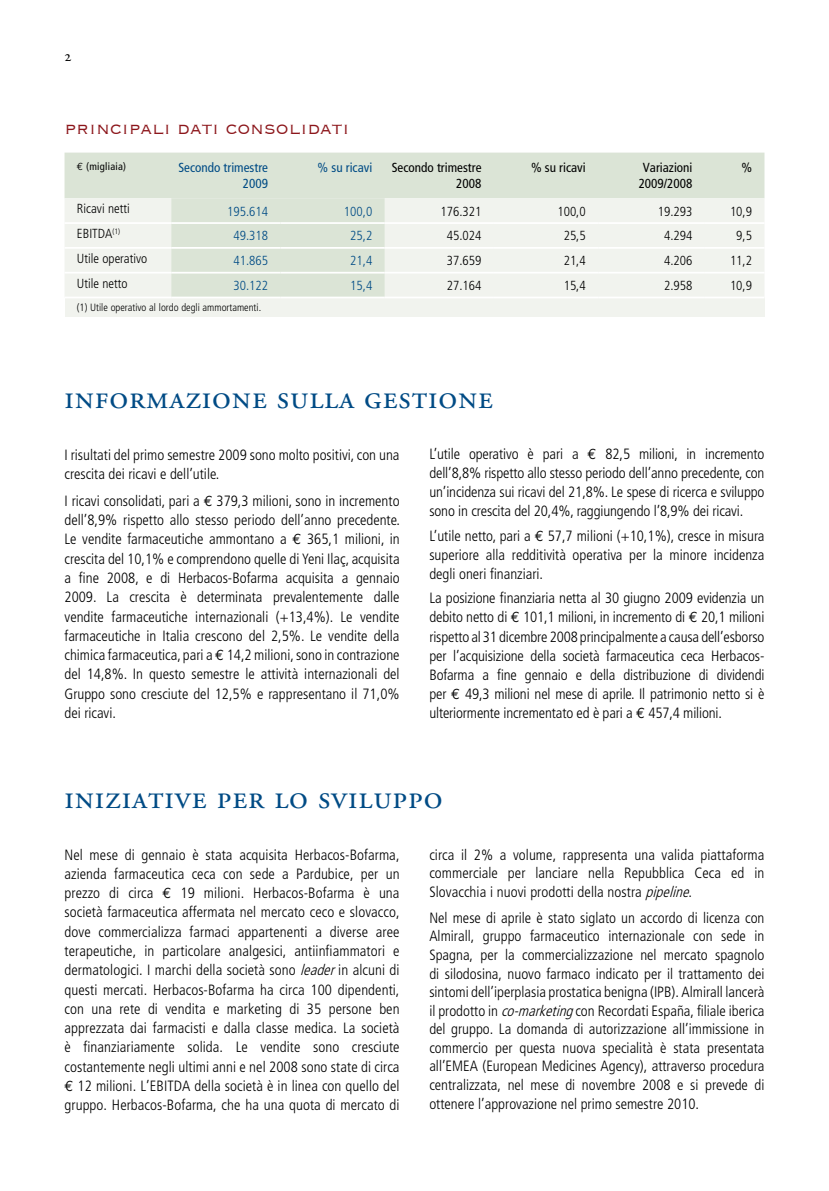
<style>
.page{position:relative;width:829px;height:1191px;background:#fff}
.page>*{position:absolute;margin:0;border:0;box-sizing:border-box;transform-origin:0 0}
.t1{font:33.25px "Adobe Garamond Regular SC";letter-spacing:.025em;color:#004b85}
.t2{font:300 21px "Copperplate";color:#8c161b}
.t3{font:300 condensed 14.88px/19.2px "Frutiger";color:#000;text-align:justify}
.t4{font:300 condensed 13.12px "Frutiger";color:#000}
.t5{font:condensed 13.12px/15.8px "Frutiger";color:#000;text-align:right}
.t6{font:300 condensed 13.12px "Frutiger";color:#004b85}
.t7{font:condensed 13.12px/15.8px "Frutiger";color:#004b85;text-align:right}
.t8{font:300 condensed 10.5px "Frutiger";color:#000}
.t9{font:condensed 10.5px "Frutiger";letter-spacing:.025em;color:#000}
.s1{font-family:"Euro Mono";font-stretch:normal}
.s2{font-family:"Euro Mono";font-weight:400;font-stretch:normal}
.s3{font-style:italic}
</style>
<div class="page">
<svg style="left:64px;top:153px;width:700px;height:144px;background:#e5ebe1"></svg>
<div style="left:64px;top:297px;width:700px;height:20px;background:#f1f3ee"></div>
<hr style="left:64px;top:222px;width:107px;height:2px;background:#fff">
<hr style="left:171px;top:222px;width:109px;height:2px;background:#fff">
<hr style="left:280px;top:222px;width:104px;height:2px;background:#fff">
<hr style="left:384px;top:222px;width:110px;height:2px;background:#fff">
<hr style="left:494px;top:222px;width:104px;height:2px;background:#fff">
<hr style="left:598px;top:222px;width:106px;height:2px;background:#fff">
<hr style="left:704px;top:222px;width:60px;height:2px;background:#fff">
<hr style="left:64px;top:247px;width:107px;height:2px;background:#fff">
<hr style="left:171px;top:247px;width:109px;height:2px;background:#fff">
<hr style="left:280px;top:247px;width:104px;height:2px;background:#fff">
<hr style="left:384px;top:247px;width:110px;height:2px;background:#fff">
<hr style="left:494px;top:247px;width:104px;height:2px;background:#fff">
<hr style="left:598px;top:247px;width:106px;height:2px;background:#fff">
<hr style="left:704px;top:247px;width:60px;height:2px;background:#fff">
<hr style="left:64px;top:272px;width:107px;height:1px;background:#fff">
<hr style="left:171px;top:272px;width:109px;height:1px;background:#fff">
<hr style="left:280px;top:272px;width:104px;height:1px;background:#fff">
<hr style="left:384px;top:272px;width:110px;height:1px;background:#fff">
<hr style="left:494px;top:272px;width:104px;height:1px;background:#fff">
<hr style="left:598px;top:272px;width:106px;height:1px;background:#fff">
<hr style="left:704px;top:272px;width:60px;height:1px;background:#fff">
<hr style="left:64px;top:297px;width:107px;height:1px;background:#fff">
<hr style="left:171px;top:297px;width:109px;height:1px;background:#fff">
<hr style="left:280px;top:297px;width:104px;height:1px;background:#fff">
<hr style="left:384px;top:297px;width:110px;height:1px;background:#fff">
<hr style="left:494px;top:297px;width:104px;height:1px;background:#fff">
<hr style="left:598px;top:297px;width:106px;height:1px;background:#fff">
<hr style="left:704px;top:297px;width:60px;height:1px;background:#fff">
<h2 class="t2" style="left:64px;top:115px;width:286px">principali dati consolidati</h2>
<p class="t9" style="left:77px;top:161px;width:51px"><span class="s1">?</span> (migliaia)</p>
<p class="t7" style="left:178px;top:160px;width:91px">Secondo trimestre<br>2009</p>
<p class="t7" style="left:317px;top:160px;width:56px">% su ricavi</p>
<p class="t5" style="left:392px;top:160px;width:91px">Secondo trimestre<br>2008</p>
<p class="t5" style="left:531px;top:160px;width:56px">% su ricavi</p>
<p class="t5" style="left:638px;top:160px;width:55px;text-align:center">Variazioni<br>2009/2008</p>
<p class="t5" style="left:741px;top:160px;width:12px">%</p>
<p class="t4" style="left:77px;top:201px;width:54px">Ricavi netti</p>
<p class="t6" style="left:227px;top:204px;width:42px">195.614</p>
<p class="t6" style="left:344px;top:204px;width:30px">100,0</p>
<p class="t4" style="left:440px;top:204px;width:42px">176.321</p>
<p class="t4" style="left:557px;top:204px;width:30px">100,0</p>
<p class="t4" style="left:657px;top:204px;width:36px">19.293</p>
<p class="t4" style="left:730px;top:204px;width:24px">10,9</p>
<p class="t4" style="left:77px;top:226px;width:45px">EBITDA<sup>(1)</sup></p>
<p class="t6" style="left:233px;top:228px;width:36px">49.318</p>
<p class="t6" style="left:350px;top:228px;width:24px">25,2</p>
<p class="t4" style="left:447px;top:228px;width:36px">45.024</p>
<p class="t4" style="left:563px;top:228px;width:24px">25,5</p>
<p class="t4" style="left:664px;top:228px;width:30px">4.294</p>
<p class="t4" style="left:736px;top:228px;width:17px">9,5</p>
<p class="t4" style="left:77px;top:251px;width:72px">Utile operativo</p>
<p class="t6" style="left:233px;top:253px;width:36px">41.865</p>
<p class="t6" style="left:350px;top:253px;width:24px">21,4</p>
<p class="t4" style="left:447px;top:253px;width:36px">37.659</p>
<p class="t4" style="left:563px;top:253px;width:24px">21,4</p>
<p class="t4" style="left:664px;top:253px;width:30px">4.206</p>
<p class="t4" style="left:730px;top:253px;width:24px">11,2</p>
<p class="t4" style="left:77px;top:275px;width:52px">Utile netto</p>
<p class="t6" style="left:233px;top:278px;width:36px">30.122</p>
<p class="t6" style="left:350px;top:278px;width:24px">15,4</p>
<p class="t4" style="left:447px;top:278px;width:36px">27.164</p>
<p class="t4" style="left:563px;top:278px;width:24px">15,4</p>
<p class="t4" style="left:664px;top:278px;width:30px">2.958</p>
<p class="t4" style="left:730px;top:278px;width:24px">10,9</p>
<p class="t8" style="left:77px;top:302px;width:186px">(1) Utile operativo al lordo degli ammortamenti.</p>
<h1 class="t1" style="left:64px;top:379px;width:430px">informazione sulla gestione</h1>
<p class="t3" style="left:64px;top:445px;width:336px">I risultati del primo semestre 2009 sono molto positivi, con una crescita dei ricavi e dell’utile.</p>
<p class="t3" style="left:64px;top:491px;width:337px">I ricavi consolidati, pari a <span class="s2">€</span> 379,3 milioni, sono in incremento dell’8,9% rispetto allo stesso periodo dell’anno precedente.<br>Le vendite farmaceutiche ammontano a <span class="s2">€</span> 365,1 milioni, in crescita del 10,1% e comprendono quelle di Yeni Ilaç, acquisita a fine 2008, e di Herbacos-Bofarma acquisita a gennaio 2009. La crescita è determinata prevalentemente dalle vendite farmaceutiche internazionali (+13,4%). Le vendite farmaceutiche in Italia crescono del 2,5%. Le vendite della chimica farmaceutica, pari a <span class="s2">€</span> 14,2 milioni, sono in contrazione del 14,8%. In questo semestre le attività internazionali del Gruppo sono cresciute del 12,5% e rappresentano il 71,0% dei ricavi.</p>
<p class="t3" style="left:429px;top:444px;width:336px">L’utile operativo è pari a <span class="s2">€</span> 82,5 milioni, in incremento dell’8,8% rispetto allo stesso periodo dell’anno precedente, con un’incidenza sui ricavi del 21,8%. Le spese di ricerca e sviluppo sono in crescita del 20,4%, raggiungendo l’8,9% dei ricavi.</p>
<p class="t3" style="left:429px;top:526px;width:336px">L’utile netto, pari a <span class="s2">€</span> 57,7 milioni (+10,1%), cresce in misura superiore alla redditività operativa per la minore incidenza degli oneri finanziari.</p>
<p class="t3" style="left:429px;top:589px;width:336px">La posizione finanziaria netta al 30 giugno 2009 evidenzia un debito netto di <span class="s2">€</span> 101,1 milioni, in incremento di <span class="s2">€</span> 20,1 milioni rispetto al 31 dicembre 2008 principalmente a causa dell’esborso per l’acquisizione della società farmaceutica ceca Herbacos-Bofarma a fine gennaio e della distribuzione di dividendi per <span class="s2">€</span> 49,3 milioni nel mese di aprile. Il patrimonio netto si è ulteriormente incrementato ed è pari a <span class="s2">€</span> 457,4 milioni.</p>
<h1 class="t1" style="left:64px;top:780px;width:379px">iniziative per lo sviluppo</h1>
<p class="t3" style="left:429px;top:845px;width:336px;line-height:18.6px">circa il 2% a volume, rappresenta una valida piattaforma commerciale per lanciare nella Repubblica Ceca ed in Slovacchia i nuovi prodotti della nostra <span class="s3">pipeline</span>.</p>
<p class="t3" style="left:429px;top:908px;width:336px;line-height:18.6px">Nel mese di aprile è stato siglato un accordo di licenza con Almirall, gruppo farmaceutico internazionale con sede in Spagna, per la commercializzazione nel mercato spagnolo di silodosina, nuovo farmaco indicato per il trattamento dei sintomi dell’iperplasia prostatica benigna (IPB). Almirall lancerà il prodotto in <span class="s3">co-marketing</span>con Recordati España, filiale iberica del gruppo. La domanda di autorizzazione all’immissione in commercio per questa nuova specialità è stata presentata all’EMEA (European Medicines Agency), attraverso procedura centralizzata, nel mese di novembre 2008 e si prevede di ottenere l’approvazione nel primo semestre 2010.</p>
<p class="t3" style="left:64px;top:845px;width:336px">Nel mese di gennaio è stata acquisita Herbacos-Bofarma, azienda farmaceutica ceca con sede a Pardubice, per un prezzo di circa <span class="s2">€</span> 19 milioni. Herbacos-Bofarma è una società farmaceutica affermata nel mercato ceco e slovacco, dove commercializza farmaci appartenenti a diverse aree terapeutiche, in particolare analgesici, antiinfiammatori e dermatologici. I marchi della società sono <span class="s3">leader</span>in alcuni di questi mercati. Herbacos-Bofarma ha circa 100 dipendenti, con una rete di vendita e marketing di 35 persone ben apprezzata dai farmacisti e dalla classe medica. La società è finanziariamente solida. Le vendite sono cresciute costantemente negli ultimi anni e nel 2008 sono state di circa <span class="s2">€</span> 12 milioni. L’EBITDA della società è in linea con quello del gruppo. Herbacos-Bofarma, che ha una quota di mercato di</p>
</div>
